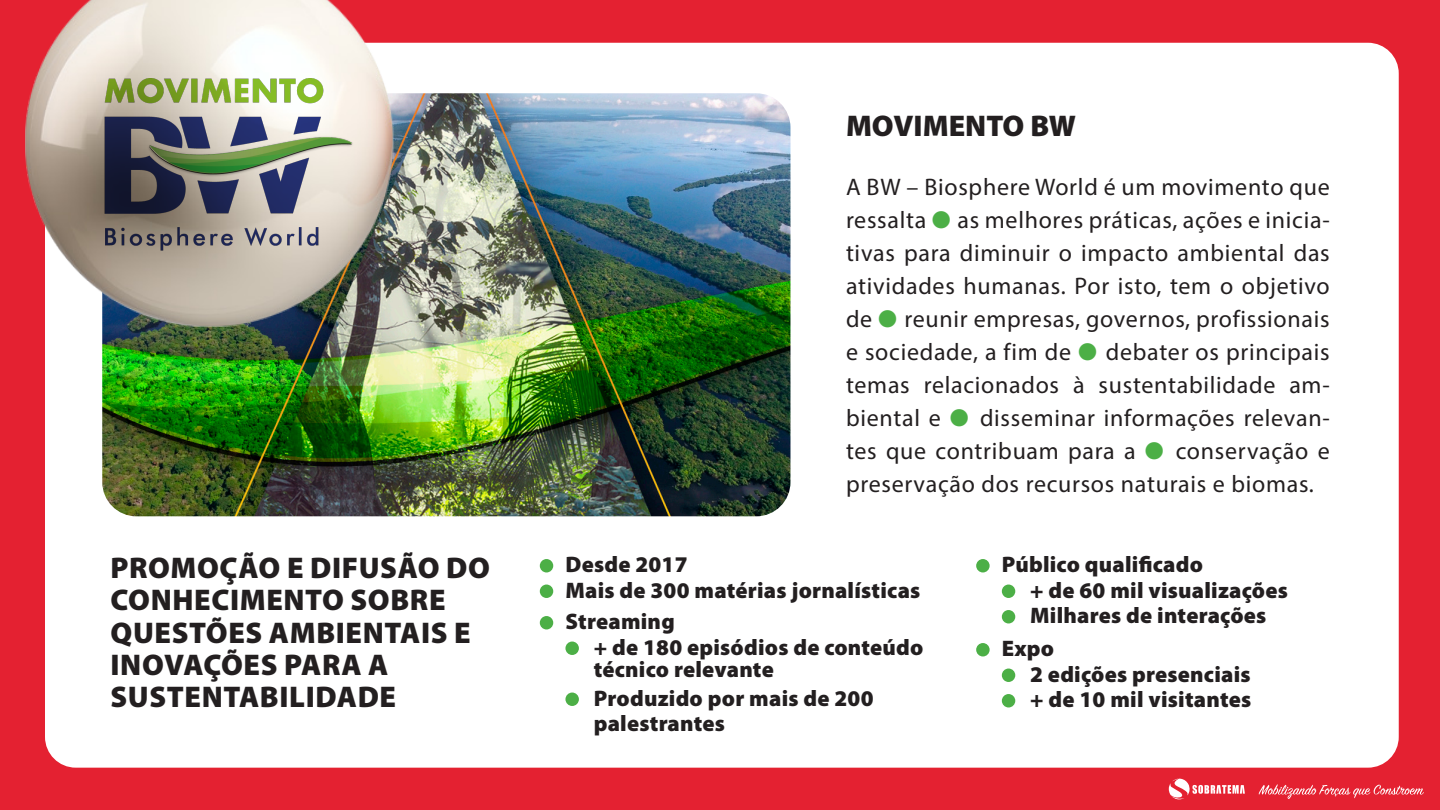
<style>
.page{position:relative;width:1440px;height:810px;background:#e42131}
.page>*{position:absolute;margin:0;border:0;box-sizing:border-box;transform-origin:0 0}
.t1{font:900 30px/32.2px "Myriad Pro";letter-spacing:.02em;color:#231f20}
.t2{font:900 30px "Myriad Pro";color:#231f20}
.t3{font:24px/33px "Myriad Pro";letter-spacing:.03em;color:#231f20;text-align:justify}
.t4{font:900 22.5px/25.5px "Myriad Pro";letter-spacing:.01em;color:#231f20}
.s1{color:#4caf46}
</style>
<div class="page">
<div style="left:45px;top:43px;width:1354px;height:725px;background:#fff;border-radius:31px"></div>
<svg style="left:1169px;top:779px;width:76px;height:21px"></svg>
<svg style="left:1259px;top:784px;width:165px;height:15px"></svg>
<img style="left:102px;top:93px;width:688px;height:423px">
<img style="left:25px;top:0;width:442px;height:349px">
<div style="left:71px;top:46px;width:315px;height:236px;background:#fff;opacity:.45"></div>
<img style="left:94px;top:36px;width:285px;height:221px">
<div style="left:540px;top:559px;width:13px;height:13px;background:#4caf46;border-radius:50%"></div>
<div style="left:540px;top:585px;width:13px;height:13px;background:#4caf46;border-radius:50%"></div>
<div style="left:540px;top:616px;width:13px;height:13px;background:#4caf46;border-radius:50%"></div>
<div style="left:565px;top:642px;width:14px;height:13px;background:#4caf46;border-radius:50%"></div>
<div style="left:565px;top:693px;width:14px;height:13px;background:#4caf46;border-radius:50%"></div>
<div style="left:976px;top:559px;width:14px;height:13px;background:#4caf46;border-radius:50%"></div>
<div style="left:1002px;top:585px;width:13px;height:13px;background:#4caf46;border-radius:50%"></div>
<div style="left:1002px;top:610px;width:13px;height:13px;background:#4caf46;border-radius:50%"></div>
<div style="left:976px;top:643px;width:14px;height:13px;background:#4caf46;border-radius:50%"></div>
<div style="left:1002px;top:669px;width:13px;height:13px;background:#4caf46;border-radius:50%"></div>
<div style="left:1002px;top:694px;width:13px;height:13px;background:#4caf46;border-radius:50%"></div>
<p class="t2" style="left:846px;top:108px;width:232px">MOVIMENTO BW</p>
<p class="t3" style="left:846px;top:170px;width:485px">A BW – Biosphere World é um movimento que ressalta <span class="s1">●</span> as melhores práticas, ações e inicia&shy;tivas para diminuir o impacto ambiental das atividades humanas. Por isto, tem o objetivo de <span class="s1">●</span> reunir empresas, governos, profissionais e sociedade, a fim de <span class="s1">●</span> debater os principais temas relacionados à sustentabilidade am&shy;biental e <span class="s1">●</span> disseminar informações relevan&shy;tes que contribuam para a <span class="s1">●</span> conservação e preservação dos recursos naturais e biomas.</p>
<p class="t1" style="left:111px;top:552px;width:381px">PROMOÇÃO E DIFUSÃO DO<br>CONHECIMENTO SOBRE<br>QUESTÕES AMBIENTAIS E<br>INOVAÇÕES PARA A<br>SUSTENTABILIDADE</p>
<p class="t4" style="left:565px;top:552px;width:356px">Desde 2017<br>Mais de 300 matérias jornalísticas</p>
<p class="t4" style="left:594px;top:609px;width:331px;text-indent:-28px">Streaming<br>+ de 180 episódios de conteúdo</p>
<p class="t4" style="left:594px;top:657px;width:182px">técnico relevante</p>
<p class="t4" style="left:594px;top:686px;width:281px">Produzido por mais de 200 palestrantes</p>
<p class="t4" style="left:1030px;top:552px;width:259px;text-indent:-28px">Público qualificado<br>+ de 60 mil visualizações<br>Milhares de interações</p>
<p class="t4" style="left:1030px;top:636px;width:223px;text-indent:-28px">Expo<br>2 edições presenciais + de 10 mil visitantes</p>
</div>
